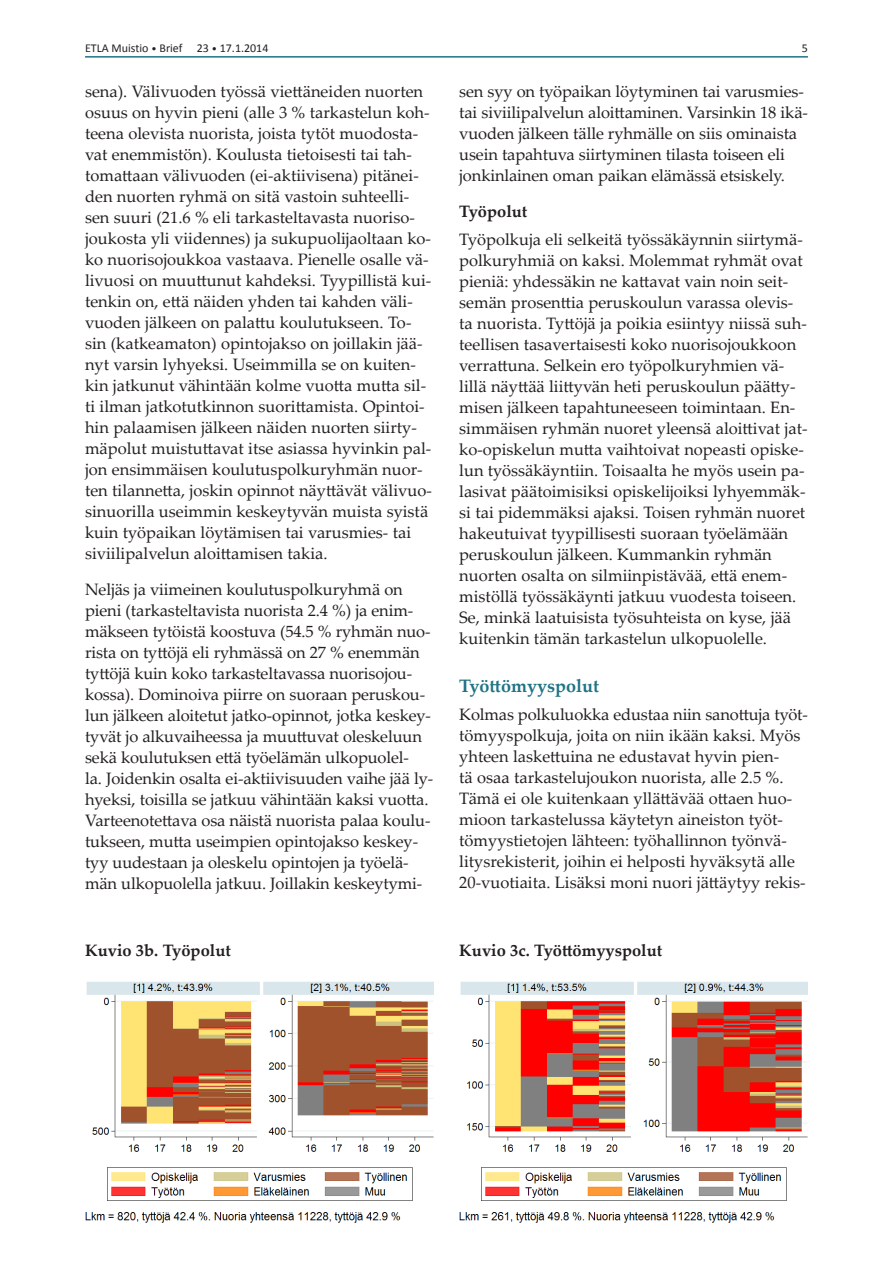
<style>
.page{position:relative;width:893px;height:1263px;background:#fff}
.page>*{position:absolute;margin:0;border:0;box-sizing:border-box;transform-origin:0 0}
.Väliotsikko_1{font:700 18px "Palatino Linotype";color:#1f7385}
.Leipis{font:16.5px/21px "Palatino Linotype";color:#231f20}
.Leipis-2{font:700 16.5px "Palatino Linotype";color:#231f20}
.t1{font:12px "Calibri";color:#231f20}
.s1{font-size:10.5px}
</style>
<div class="page">
<hr style="left:85px;top:56px;width:723px;height:2px;background:#1f7385">
<img style="left:85px;top:982px;width:349px;height:241px">
<img style="left:459px;top:982px;width:349px;height:241px">
<p class="t1" style="left:85px;top:40px;width:185px">ETLA Muistio <span class="s1">•</span> Brief 23 <span class="s1">•</span> 17.1.2014</p>
<p class="t1" style="left:802px;top:40px;width:8px">5</p>
<p class="Leipis" style="left:85px;top:80px;width:348px">sena). Välivuoden työssä viettäneiden nuorten osuus on hyvin pieni (alle 3 % tarkastelun koh&shy;teena olevista nuorista, joista tytöt muodosta&shy;vat enemmistön). Koulusta tietoisesti tai tah&shy;tomattaan välivuoden (ei-aktiivisena) pitänei&shy;den nuorten ryhmä on sitä vastoin suhteelli&shy;sen suuri (21.6 % eli tarkasteltavasta nuoriso&shy;joukosta yli viidennes) ja sukupuolijaoltaan ko&shy;ko nuorisojoukkoa vastaava. Pienelle osalle vä&shy;livuosi on muuttunut kahdeksi. Tyypillistä kui&shy;tenkin on, että näiden yhden tai kahden väli&shy;vuoden jälkeen on palattu koulutukseen. To&shy;sin (katkeamaton) opintojakso on joillakin jää&shy;nyt varsin lyhyeksi. Useimmilla se on kuiten&shy;kin jatkunut vähintään kolme vuotta mutta sil&shy;ti ilman jatkotutkinnon suorittamista. Opintoi&shy;hin palaamisen jälkeen näiden nuorten siirty&shy;mäpolut muistuttavat itse asiassa hyvinkin pal&shy;jon ensimmäisen koulutuspolkuryhmän nuor&shy;ten tilannetta, joskin opinnot näyttävät välivuo&shy;sinuorilla useimmin keskeytyvän muista syistä kuin työpaikan löytämisen tai varusmies- tai siviilipalvelun aloittamisen takia.</p>
<p class="Leipis" style="left:85px;top:578px;width:350px">Neljäs ja viimeinen koulutuspolkuryhmä on pieni (tarkasteltavista nuorista 2.4 %) ja enim&shy;mäkseen tytöistä koostuva (54.5 % ryhmän nuo&shy;rista on tyttöjä eli ryhmässä on 27 % enemmän tyttöjä kuin koko tarkasteltavassa nuorisojou&shy;kossa). Dominoiva piirre on suoraan peruskou&shy;lun jälkeen aloitetut jatko-opinnot, jotka keskey&shy;tyvät jo alkuvaiheessa ja muuttuvat oleskeluun sekä koulutuksen että työelämän ulkopuolel-<br>la. Joidenkin osalta ei-aktiivisuuden vaihe jää ly&shy;hyeksi, toisilla se jatkuu vähintään kaksi vuotta.<br>Varteenotettava osa näistä nuorista palaa koulu&shy;tukseen, mutta useimpien opintojakso keskey&shy;tyy uudestaan ja oleskelu opintojen ja työelä&shy;män ulkopuolella jatkuu. Joillakin keskeytymi-</p>
<p class="Leipis" style="left:459px;top:80px;width:350px">sen syy on työpaikan löytyminen tai varusmies&shy;tai siviilipalvelun aloittaminen. Varsinkin 18 ikä&shy;vuoden jälkeen tälle ryhmälle on siis ominaista usein tapahtuva siirtyminen tilasta toiseen eli jonkinlainen oman paikan elämässä etsiskely.</p>
<p class="Leipis-2" style="left:459px;top:200px;width:70px">Työpolut</p>
<p class="Leipis" style="left:459px;top:228px;width:350px">Työpolkuja eli selkeitä työssäkäynnin siirtymä&shy;polkuryhmiä on kaksi. Molemmat ryhmät ovat pieniä: yhdessäkin ne kattavat vain noin seit&shy;semän prosenttia peruskoulun varassa olevis&shy;ta nuorista. Tyttöjä ja poikia esiintyy niissä suh&shy;teellisen tasavertaisesti koko nuorisojoukkoon verrattuna. Selkein ero työpolkuryhmien vä&shy;lillä näyttää liittyvän heti peruskoulun päätty&shy;misen jälkeen tapahtuneeseen toimintaan. En&shy;simmäisen ryhmän nuoret yleensä aloittivat jat&shy;ko-opiskelun mutta vaihtoivat nopeasti opiske&shy;lun työssäkäyntiin. Toisaalta he myös usein pa&shy;lasivat päätoimisiksi opiskelijoiksi lyhyemmäk&shy;si tai pidemmäksi ajaksi. Toisen ryhmän nuoret hakeutuivat tyypillisesti suoraan työelämään peruskoulun jälkeen. Kummankin ryhmän nuorten osalta on silmiinpistävää, että enem&shy;mistöllä työssäkäynti jatkuu vuodesta toiseen.<br>Se, minkä laatuisista työsuhteista on kyse, jää kuitenkin tämän tarkastelun ulkopuolelle.</p>
<p class="Väliotsikko_1" style="left:459px;top:673px;width:141px">Työttömyyspolut</p>
<p class="Leipis" style="left:459px;top:703px;width:350px">Kolmas polkuluokka edustaa niin sanottuja työt&shy;tömyyspolkuja, joita on niin ikään kaksi. Myös yhteen laskettuina ne edustavat hyvin pien-<br>tä osaa tarkastelujoukon nuorista, alle 2.5 %.<br>Tämä ei ole kuitenkaan yllättävää ottaen huo&shy;mioon tarkastelussa käytetyn aineiston työt&shy;tömyystietojen lähteen: työhallinnon työnvä&shy;litysrekisterit, joihin ei helposti hyväksytä alle 20-vuotiaita. Lisäksi moni nuori jättäytyy rekis-</p>
<p class="Leipis-2" style="left:85px;top:939px;width:147px">Kuvio 3b. Työpolut</p>
<p class="Leipis-2" style="left:459px;top:939px;width:205px">Kuvio 3c. Työttömyyspolut</p>
</div>
